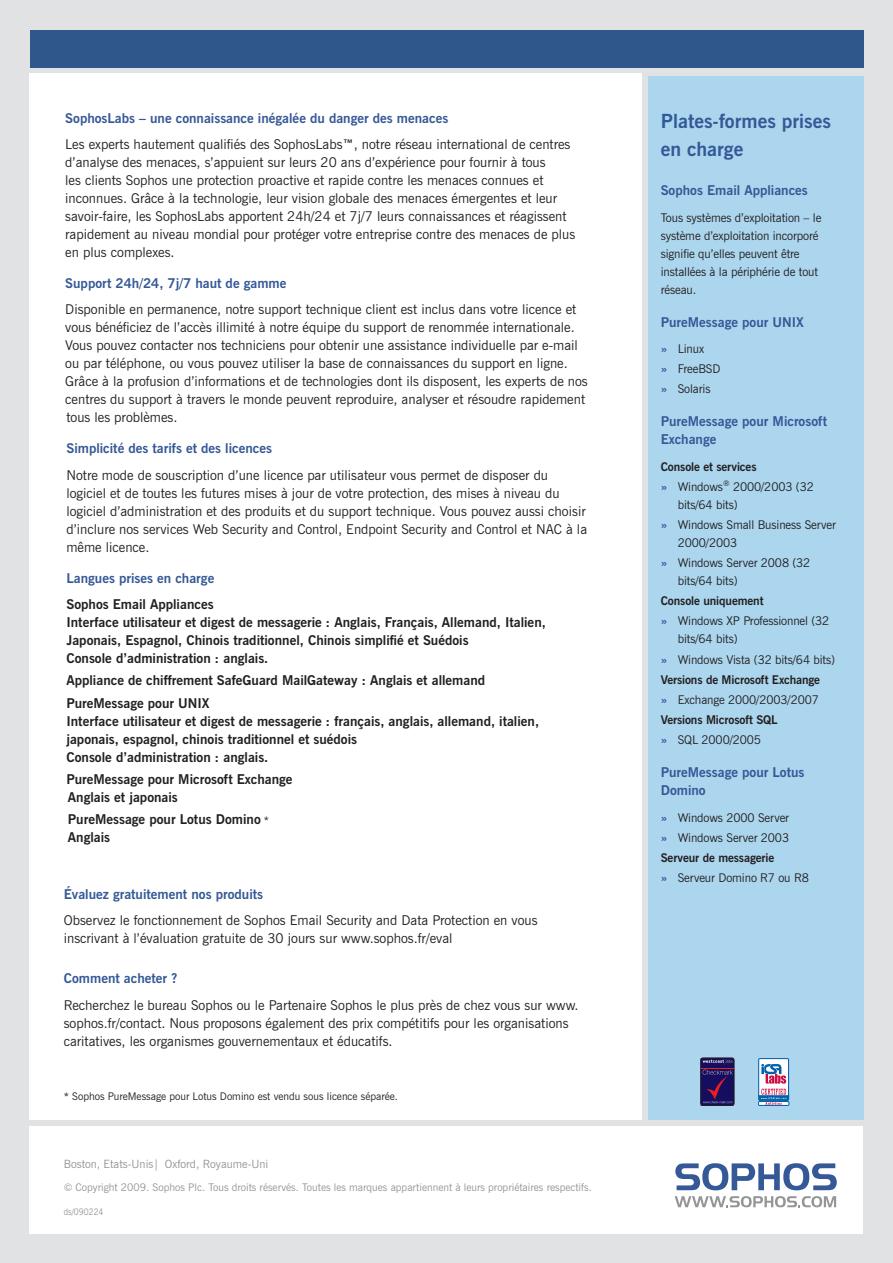
<style>
.page{position:relative;width:893px;height:1263px;background:#e1e2e4}
.page>*{position:absolute;margin:0;border:0;box-sizing:border-box;transform-origin:0 0}
.Heading{font:700 19.5px/28.5px "News Gothic BT";color:#355896}
.Body_text{font:13.5px/18px "News Gothic BT";color:#231f20}
.Body_text-2{font:700 13.5px/18px "News Gothic BT";color:#231f20}
.Subheading_blue{font:700 13.5px/18px "News Gothic BT";color:#355896}
.Sys_reqs_bullet{font:12px/18px "News Gothic BT";letter-spacing:-.01em;color:#231f20}
.Sys_reqs_text{font:12px/18px "News Gothic BT";letter-spacing:-.01em;color:#231f20}
.Sys_reqs_text-2{font:700 12px "News Gothic BT";letter-spacing:-.01em;color:#231f20}
.t1{font:700 12px/20.1px "News Gothic BT";color:#355896;text-align:justify}
.t2{font:11.4px "News Gothic BT";color:#939598}
.Perfume_house{font:10.5px "News Gothic BT";color:#939598}
.Body_text-3{font:10.5px "News Gothic BT";color:#231f20}
.Perfume_house-2{font:10.5px/18px "News Gothic BT";letter-spacing:.205em;color:#939598}
.Perfume_house-3{font:10.5px "News Gothic BT";letter-spacing:.24em;color:#939598}
.Document_code{font:9px "News Gothic BT";color:#939598;scale:.91 1}
.s1{font-weight:700}
.s2{font-weight:400;font-size:10.5px}
</style>
<div class="page">
<div style="left:648px;top:76px;width:215px;height:1043px;background:#abd6ee"></div>
<div style="left:30px;top:73px;width:612px;height:1046px;background:#fff"></div>
<div style="left:30px;top:30px;width:833px;height:37px;background:#30578c"></div>
<div style="left:30px;top:1126px;width:833px;height:107px;background:#fff"></div>
<svg style="left:675px;top:1196px;width:161px;height:11px"></svg>
<svg style="left:675px;top:1163px;width:162px;height:27px"></svg>
<div style="left:701px;top:1058px;width:33px;height:47px;background:#26222a"></div>
<div style="left:701px;top:1058px;width:33px;height:47px;border:1px solid #231f20;border-radius:2px"></div>
<hr style="left:701px;top:1068px;width:33px;height:1px;background:#ee1d23">
<svg style="left:703px;top:1059px;width:30px;height:44px"></svg>
<div style="left:758px;top:1101px;width:31px;height:5px;border:1px solid #0161aa"></div>
<div style="left:759px;top:1058px;width:29px;height:42px;background:#fff"></div>
<div style="left:758px;top:1058px;width:31px;height:43px;border:1px solid #0161aa"></div>
<svg style="left:759px;top:1064px;width:30px;height:41px"></svg>
<p class="Subheading_blue" style="left:65px;top:109px;width:385px">SophosLabs – une connaissance inégalée du danger des menaces</p>
<p class="Body_text" style="left:65px;top:135px;width:512px">Les experts hautement qualifiés des SophosLabs<span class="s1">™</span>, notre réseau international de centres d’analyse des menaces, s’appuient sur leurs 20 ans d’expérience pour fournir à tous<br>les clients Sophos une protection proactive et rapide contre les menaces connues et inconnues. Grâce à la technologie, leur vision globale des menaces émergentes et leur savoir-faire, les SophosLabs apportent 24h/24 et 7j/7 leurs connaissances et réagissent rapidement au niveau mondial pour protéger votre entreprise contre des menaces de plus en plus complexes.</p>
<p class="Subheading_blue" style="left:65px;top:274px;width:223px">Support 24h/24, 7j/7 haut de gamme</p>
<p class="Body_text" style="left:65px;top:301px;width:524px">Disponible en permanence, notre support technique client est inclus dans votre licence et vous bénéficiez de l’accès illimité à notre équipe du support de renommée internationale.<br>Vous pouvez contacter nos techniciens pour obtenir une assistance individuelle par e-mail ou par téléphone, ou vous pouvez utiliser la base de connaissances du support en ligne.<br>Grâce à la profusion d’informations et de technologies dont ils disposent, les experts de nos centres du support à travers le monde peuvent reproduire, analyser et résoudre rapidement tous les problèmes.</p>
<p class="Subheading_blue" style="left:66px;top:439px;width:207px">Simplicité des tarifs et des licences</p>
<p class="Body_text" style="left:66px;top:466px;width:522px">Notre mode de souscription d’une licence par utilisateur vous permet de disposer du logiciel et de toutes les futures mises à jour de votre protection, des mises à niveau du logiciel d’administration et des produits et du support technique. Vous pouvez aussi choisir d’inclure nos services Web Security and Control, Endpoint Security and Control et NAC à la même licence.</p>
<p class="Subheading_blue" style="left:66px;top:569px;width:149px">Langues prises en charge</p>
<p class="Body_text-2" style="left:66px;top:595px;width:481px">Sophos Email Appliances<br>Interface utilisateur et digest de messagerie : Anglais, Français, Allemand, Italien, Japonais, Espagnol, Chinois traditionnel, Chinois simplifié et Suédois<br>Console d’administration : anglais.</p>
<p class="Body_text-2" style="left:66px;top:671px;width:420px">Appliance de chiffrement SafeGuard MailGateway : Anglais et allemand</p>
<p class="Body_text-2" style="left:66px;top:694px;width:474px">PureMessage pour UNIX<br>Interface utilisateur et digest de messagerie : français, anglais, allemand, italien, japonais, espagnol, chinois traditionnel et suédois<br>Console d’administration : anglais.</p>
<p class="Body_text-2" style="left:66px;top:770px;width:228px">PureMessage pour Microsoft Exchange<br>Anglais et japonais</p>
<p class="Body_text-2" style="left:68px;top:810px;width:203px">PureMessage pour Lotus Domino <span class="s2">*<br></span>Anglais</p>
<p class="Subheading_blue" style="left:64px;top:885px;width:201px">Évaluez gratuitement nos produits</p>
<p class="Body_text" style="left:64px;top:911px;width:475px">Observez le fonctionnement de Sophos Email Security and Data Protection en vous inscrivant à l’évaluation gratuite de 30 jours sur www.sophos.fr/eval</p>
<p class="Subheading_blue" style="left:64px;top:969px;width:115px">Comment acheter ?</p>
<p class="Body_text" style="left:64px;top:996px;width:516px">Recherchez le bureau Sophos ou le Partenaire Sophos le plus près de chez vous sur www. sophos.fr/contact. Nous proposons également des prix compétitifs pour les organisations caritatives, les organismes gouvernementaux et éducatifs.</p>
<p class="Body_text-3" style="left:64px;top:1090px;width:336px">* Sophos PureMessage pour Lotus Domino est vendu sous licence séparée.</p>
<p class="t2" style="left:64px;top:1157px;width:206px">Boston, Etats-Unis| Oxford, Royaume-Uni</p>
<p class="Perfume_house" style="left:64px;top:1181px;width:530px">© Copyright 2009. Sophos Plc. Tous droits réservés. Toutes les marques appartiennent à leurs propriétaires respectifs.</p>
<p class="Perfume_house-2" style="left:64px;top:1157px;width:339px">Boston, États-Unis • Mainz, Allemagne • Milan,<br>Italie</p>
<p class="Perfume_house" style="left:111px;top:1178px;width:68px">• Oxford,</p>
<p class="Perfume_house-3" style="left:191px;top:1178px;width:87px">Royaume-Uni</p>
<p class="Perfume_house" style="left:289px;top:1178px;width:58px">• Paris,</p>
<p class="Perfume_house" style="left:359px;top:1178px;width:43px">France</p>
<p class="Document_code" style="left:64px;top:1206px;width:45px">ds/090224</p>
<p class="Heading" style="left:661px;top:106px;width:172px">Plates-formes prises en charge</p>
<p class="Subheading_blue" style="left:661px;top:181px;width:149px">Sophos Email Appliances</p>
<p class="Sys_reqs_text" style="left:661px;top:208px;width:162px">Tous systèmes d’exploitation – le système d’exploitation incorporé signifie qu’elles peuvent être installées à la périphérie de tout réseau.</p>
<p class="Subheading_blue" style="left:661px;top:313px;width:145px">PureMessage pour UNIX</p>
<p class="Sys_reqs_bullet" style="left:678px;top:340px;width:28px">Linux</p>
<p class="Sys_reqs_bullet" style="left:678px;top:360px;width:44px">FreeBSD</p>
<p class="Sys_reqs_bullet" style="left:678px;top:380px;width:34px">Solaris</p>
<p class="Subheading_blue" style="left:661px;top:412px;width:168px">PureMessage pour Microsoft<br>Exchange</p>
<p class="Sys_reqs_text-2" style="left:661px;top:459px;width:97px">Console et services</p>
<p class="Sys_reqs_bullet" style="left:678px;top:478px;width:138px">Windows<sup>®</sup> 2000/2003 (32 bits/64 bits)</p>
<p class="Sys_reqs_bullet" style="left:678px;top:516px;width:160px">Windows Small Business Server<br>2000/2003</p>
<p class="Sys_reqs_bullet" style="left:678px;top:554px;width:134px">Windows Server 2008 (32 bits/64 bits)</p>
<p class="Sys_reqs_text-2" style="left:661px;top:594px;width:104px">Console uniquement</p>
<p class="Sys_reqs_bullet" style="left:678px;top:612px;width:153px">Windows XP Professionnel (32 bits/64 bits)</p>
<p class="Sys_reqs_bullet" style="left:678px;top:650px;width:159px">Windows Vista (32 bits/64 bits)</p>
<p class="Sys_reqs_text-2" style="left:661px;top:672px;width:161px">Versions de Microsoft Exchange</p>
<p class="Sys_reqs_bullet" style="left:678px;top:690px;width:143px">Exchange 2000/2003/2007</p>
<p class="Sys_reqs_text-2" style="left:661px;top:712px;width:118px">Versions Microsoft SQL</p>
<p class="Sys_reqs_bullet" style="left:678px;top:731px;width:85px">SQL 2000/2005</p>
<p class="Subheading_blue" style="left:661px;top:763px;width:145px">PureMessage pour Lotus<br>Domino</p>
<p class="Sys_reqs_bullet" style="left:678px;top:808px;width:113px">Windows 2000 Server</p>
<p class="Sys_reqs_bullet" style="left:678px;top:828px;width:113px">Windows Server 2003</p>
<p class="Sys_reqs_text-2" style="left:661px;top:850px;width:115px">Serveur de messagerie</p>
<p class="Sys_reqs_bullet" style="left:678px;top:868px;width:133px">Serveur Domino R7 ou R8</p>
<p class="t1" style="left:661px;top:339px;width:8px">» » »</p>
<p class="t1" style="left:661px;top:476px;width:8px">»</p>
<p class="t1" style="left:661px;top:515px;width:8px">»</p>
<p class="t1" style="left:661px;top:553px;width:8px">»</p>
<p class="t1" style="left:661px;top:611px;width:8px">»</p>
<p class="t1" style="left:661px;top:649px;width:8px">»</p>
<p class="t1" style="left:661px;top:689px;width:8px">»</p>
<p class="t1" style="left:661px;top:730px;width:8px">»</p>
<p class="t1" style="left:661px;top:807px;width:8px">» »</p>
<p class="t1" style="left:661px;top:867px;width:8px">»</p>
</div>
